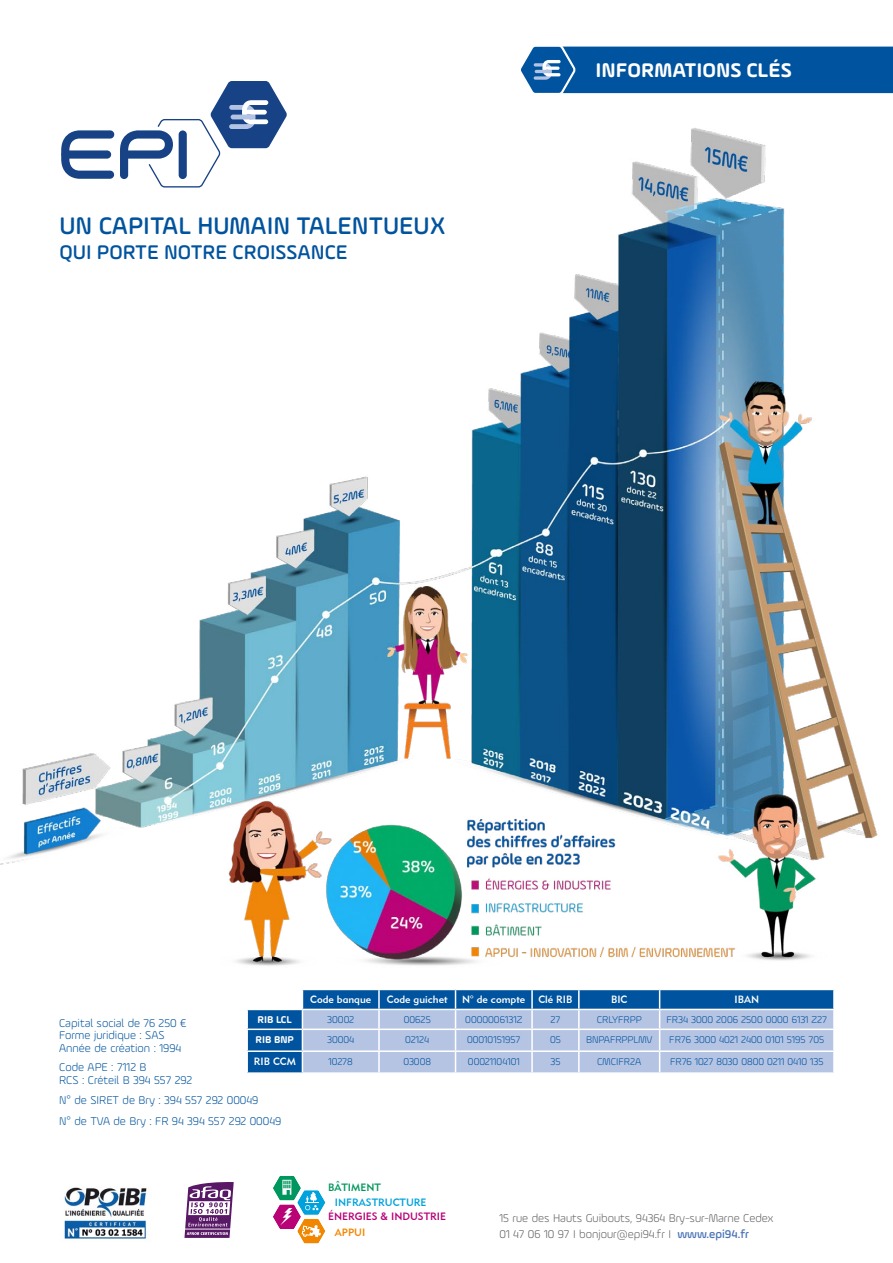
<style>
.page{position:relative;width:893px;height:1263px;background:#fff}
.page>*{position:absolute;margin:0;border:0;box-sizing:border-box;transform-origin:0 0}
.t1{font:500 25.5px "Ample Soft";color:#00539e}
.t2{font:500 21px "Ample Soft";color:#00539e}
.t3{font:700 21px "Ample Soft";color:#fff}
.t4{font:300 12px/12.3px "Ample Soft";color:#04559e}
.t5{font:300 12px/16.5px "Ample Soft";color:#646363}
.t6{font:10.65px "Geometric 415 BT Medium A";color:#b90276}
.t7{font:10.65px "Geometric 415 BT Medium A";color:#00a2dc}
.t8{font:10.65px "Geometric 415 BT Medium A";color:#00975c}
.t9{font:10.65px "Geometric 415 BT Medium A";color:#f18700}
.t10{font:300 10.5px "Ample Soft";color:#00539e}
.t11{font:10.5px "Geometric 415 BT Medium A";color:#fff}
.t12{font:700 10.5px "Ample Soft";color:#fff}
.s1{font-weight:500;color:#4c75b7}
</style>
<div class="page">
<img style="left:0;top:128px;width:878px;height:838px">
<svg style="left:184px;top:1182px;width:50px;height:56px"></svg>
<img style="left:64px;top:1187px;width:83px;height:53px">
<svg style="left:273px;top:1176px;width:52px;height:67px"></svg>
<svg style="left:521px;top:46px;width:372px;height:48px;background:#115ea4"></svg>
<hr style="left:535px;top:70px;width:17px;height:3px;background:#b3c3e3;border-radius:2px">
<svg style="left:61px;top:130px;width:53px;height:49px"></svg>
<svg style="left:120px;top:81px;width:167px;height:107px"></svg>
<div style="left:179px;top:130px;width:8px;height:49px;background:#174285;border-radius:4px"></div>
<svg style="left:247px;top:989px;width:587px;height:84px;background:#8eadd4"></svg>
<hr style="left:379px;top:1072px;width:76px;height:2px;background:#fff">
<h1 class="t1" style="left:60px;top:210px;width:388px">UN CAPITAL HUMAIN TALENTUEUX</h1>
<h2 class="t2" style="left:60px;top:240px;width:290px">QUI PORTE NOTRE CROISSANCE</h2>
<h2 class="t3" style="left:596px;top:58px;width:198px">INFORMATIONS CLÉS</h2>
<p class="t11" style="left:310px;top:993px;width:63px">Code banque</p>
<p class="t11" style="left:387px;top:993px;width:62px">Code guichet</p>
<p class="t11" style="left:462px;top:993px;width:112px">N° de compte Clé RIB</p>
<p class="t11" style="left:611px;top:993px;width:18px">BIC</p>
<p class="t11" style="left:735px;top:993px;width:26px">IBAN</p>
<p class="t12" style="left:258px;top:1013px;width:36px">RIB LCL</p>
<p class="t10" style="left:327px;top:1014px;width:28px">30002</p>
<p class="t10" style="left:404px;top:1014px;width:28px">00625</p>
<p class="t10" style="left:465px;top:1014px;width:59px">0000006131Z</p>
<p class="t10" style="left:550px;top:1014px;width:11px">27</p>
<p class="t10" style="left:597px;top:1014px;width:47px">CRLYFRPP</p>
<p class="t10" style="left:666px;top:1014px;width:162px">FR34 3000 2006 2500 0000 6131 Z27</p>
<p class="t12" style="left:256px;top:1033px;width:40px">RIB BNP</p>
<p class="t10" style="left:327px;top:1033px;width:29px">30004</p>
<p class="t10" style="left:405px;top:1033px;width:25px">02124</p>
<p class="t10" style="left:467px;top:1033px;width:55px">00010151957</p>
<p class="t10" style="left:550px;top:1033px;width:12px">05</p>
<p class="t10" style="left:586px;top:1033px;width:68px">BNPAFRPPLMV</p>
<p class="t10" style="left:669px;top:1033px;width:157px">FR76 3000 4021 2400 0101 5195 705</p>
<p class="t11" style="left:254px;top:1055px;width:44px">RIB CCM</p>
<p class="t10" style="left:329px;top:1055px;width:26px">10278</p>
<p class="t10" style="left:403px;top:1055px;width:29px">03008</p>
<p class="t10" style="left:468px;top:1055px;width:53px">00021104101</p>
<p class="t10" style="left:550px;top:1055px;width:12px">35</p>
<p class="t10" style="left:597px;top:1055px;width:46px">CMCIFR2A</p>
<p class="t10" style="left:670px;top:1055px;width:155px">FR76 1027 8030 0800 0211 0410 135</p>
<p class="t4" style="left:59px;top:1017px;width:129px">Capital social de 76 250 €<br>Forme juridique : SAS<br>Année de création : 1994</p>
<p class="t4" style="left:59px;top:1061px;width:135px;line-height:12.8px">Code APE : 7112 B<br>RCS : Créteil B 394 557 292</p>
<p class="t4" style="left:59px;top:1090px;width:224px;line-height:20.5px">N° de SIRET de Bry : 394 557 292 00049<br>N° de TVA de Bry : FR 94 394 557 292 00049</p>
<p class="t8" style="left:328px;top:1180px;width:54px">BÂTIMENT</p>
<p class="t7" style="left:335px;top:1196px;width:93px">INFRASTRUCTURE</p>
<p class="t6" style="left:328px;top:1210px;width:119px">ÉNERGIES &amp; INDUSTRIE</p>
<p class="t9" style="left:335px;top:1225px;width:32px">APPUI</p>
<p class="t5" style="left:499px;top:1209px;width:276px">15 rue des Hauts Guibouts, 94364 Bry-sur-Marne Cedex<br>01 47 06 10 97 I bonjour@epi94.fr I <span class="s1">www.epi94.fr</span></p>
</div>
